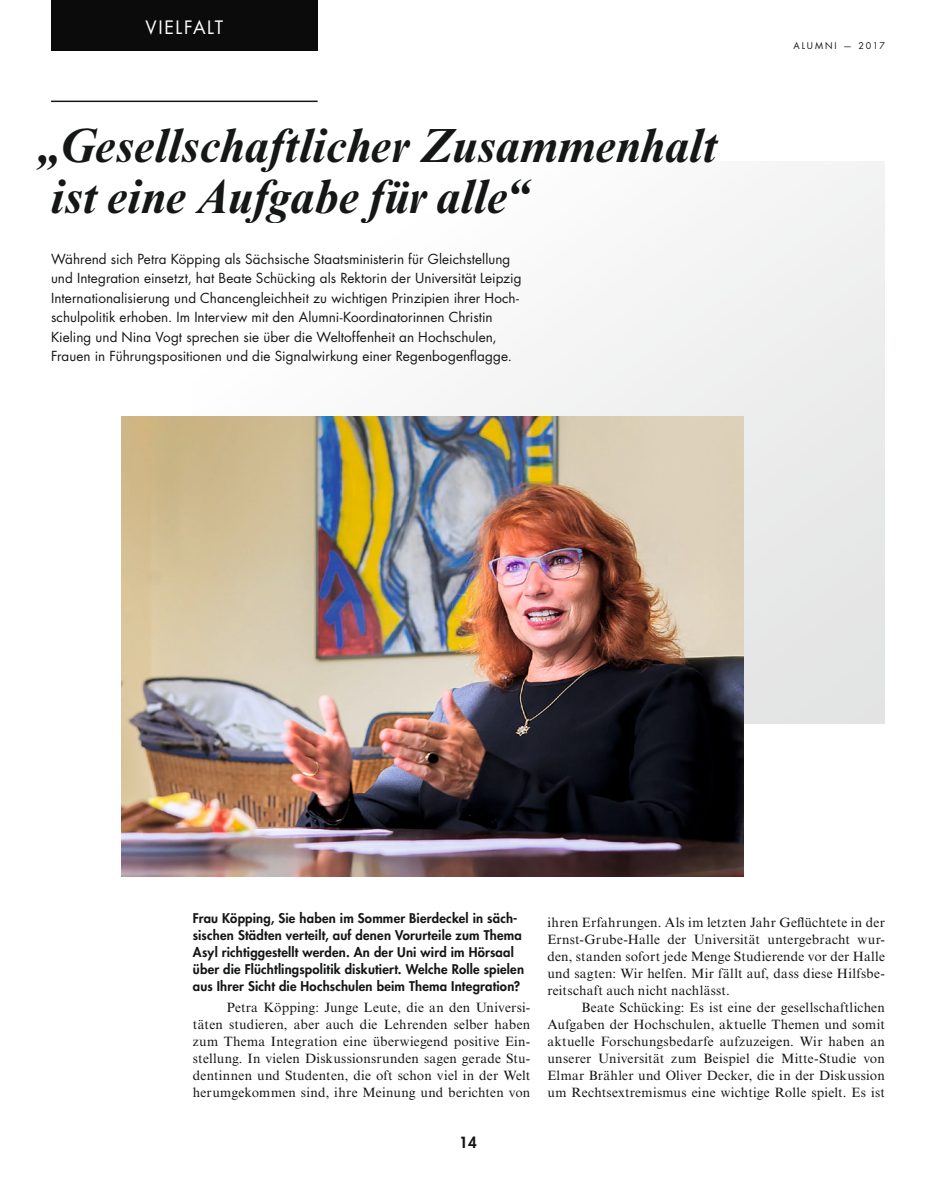
<style>
.page{position:relative;width:936px;height:1191px;background:#fff}
.page>*{position:absolute;margin:0;border:0;box-sizing:border-box;transform-origin:0 0}
.t1{font:italic 700 48px/51px "Times New Roman MT Std";color:#151616}
.t2{font:18px "Futura Std";letter-spacing:.09em;color:#fff}
.t3{font:800 15px "Futura Std";color:#151616}
.t4{font:13.5px/17px "Times New Roman MT Std";letter-spacing:.015em;color:#151616;text-align:justify}
.t5{font:13.5px/19.5px "Futura Std";color:#151616}
.t6{font:800 13.05px/17px "Futura Std";letter-spacing:.015em;color:#151616}
.t7{font:9px "Futura Std";letter-spacing:.21em;color:#151616}
</style>
<div class="page">
<div style="left:51px;top:0;width:266px;height:51px;background:#0b0b0b"></div>
<div style="left:193px;top:162px;width:691px;height:561px;background:linear-gradient(to right,#fff,#ebebeb)"></div>
<hr style="left:51px;top:101px;width:266px;height:1px;background:#151616">
<img style="left:122px;top:417px;width:621px;height:459px">
<h2 class="t2" style="left:145px;top:15px;width:79px">VIELFALT</h2>
<h1 class="t1" style="left:37px;top:120px;width:682px">„Gesellschaftlicher Zusammenhalt ist eine Aufgabe für alle“</h1>
<p class="t5" style="left:51px;top:249px;width:472px">Während sich Petra Köpping als Sächsische Staatsministerin für Gleichstellung und Integration einsetzt, hat Beate Schücking als Rektorin der Universität Leipzig Internationalisierung und Chancengleichheit zu wichtigen Prinzipien ihrer Hoch&shy;schulpolitik erhoben. Im Interview mit den Alumni-Koordinatorinnen Christin Kieling und Nina Vogt sprechen sie über die Weltoffenheit an Hochschulen, Frauen in Führungspositionen und die Signalwirkung einer Regenbogenflagge.</p>
<p class="t7" style="left:793px;top:40px;width:93px">ALUMNI — 2017</p>
<p class="t6" style="left:193px;top:909px;width:333px">Frau Köpping, Sie haben im Sommer Bierdeckel in säch&shy;sischen Städten verteilt, auf denen Vorurteile zum Thema Asyl richtiggestellt werden. An der Uni wird im Hörsaal über die Flüchtlingspolitik diskutiert. Welche Rolle spielen aus Ihrer Sicht die Hochschulen beim Thema Integration?</p>
<p class="t4" style="left:193px;top:999px;width:339px;text-indent:34px">Petra Köpping: Junge Leute, die an den Universi&shy;täten studieren, aber auch die Lehrenden selber haben zum Thema Integration eine überwiegend positive Ein&shy;stellung. In vielen Diskussionsrunden sagen gerade Stu&shy;dentinnen und Studenten, die oft schon viel in der Welt herumgekommen sind, ihre Meinung und berichten von</p>
<p class="t3" style="left:459px;top:1133px;width:19px">14</p>
<p class="t4" style="left:547px;top:914px;width:339px">ihren Erfahrungen. Als im letzten Jahr Geflüchtete in der Ernst-Grube-Halle der Universität untergebracht wur&shy;den, standen sofort jede Menge Studierende vor der Halle und sagten: Wir helfen. Mir fällt auf, dass diese Hilfsbe&shy;reitschaft auch nicht nachlässt.</p>
<p class="t4" style="left:547px;top:999px;width:339px;text-indent:34px">Beate Schücking: Es ist eine der gesellschaftlichen Aufgaben der Hochschulen, aktuelle Themen und somit aktuelle Forschungsbedarfe aufzuzeigen. Wir haben an unserer Universität zum Beispiel die Mitte-Studie von Elmar Brähler und Oliver Decker, die in der Diskussion um Rechtsextremismus eine wichtige Rolle spielt. Es ist</p>
</div>
